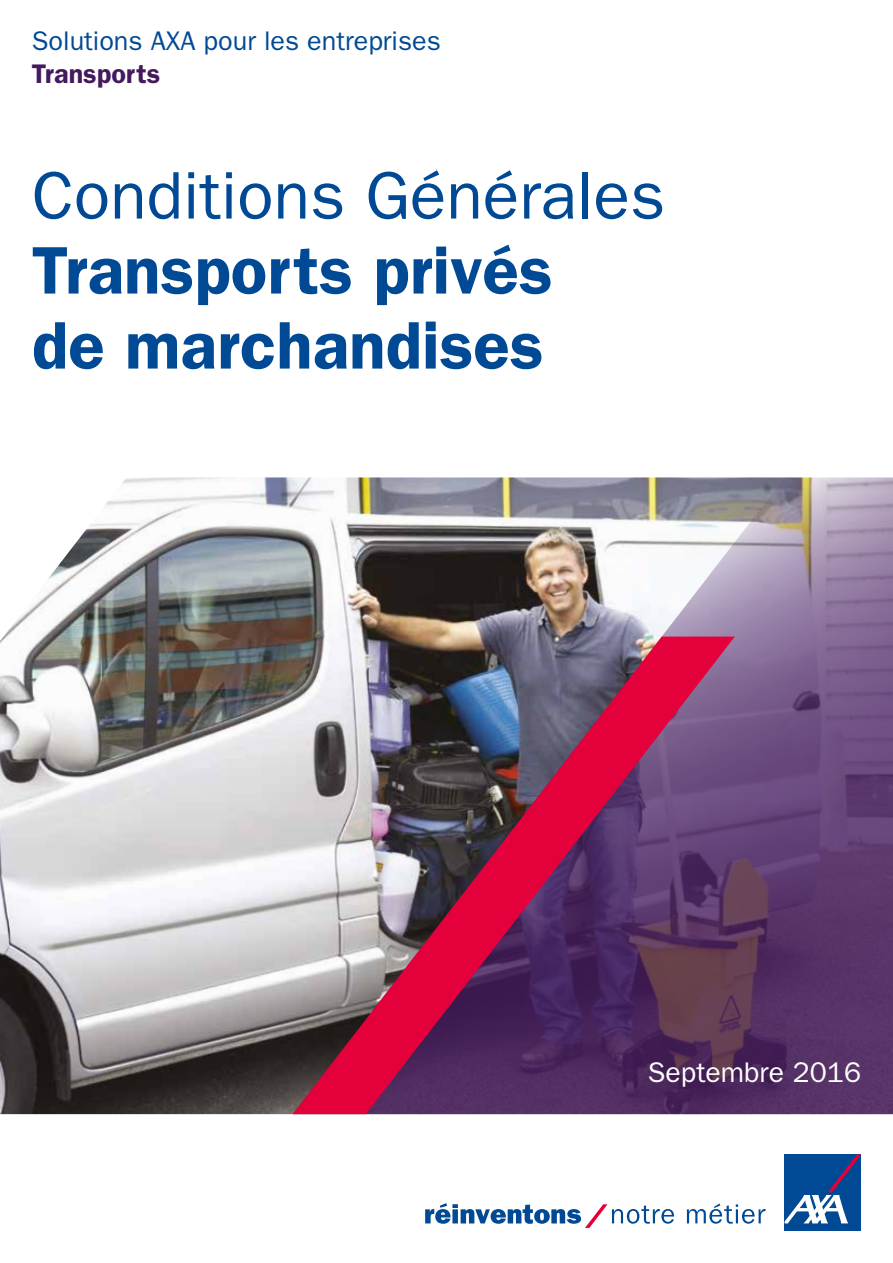
<style>
.page{position:relative;width:893px;height:1263px;background:#fff}
.page>*{position:absolute;margin:0;border:0;box-sizing:border-box;transform-origin:0 0}
.t1{font:600 67.5px/75px "ITC Franklin Gothic Std";color:#004994}
.t2{font:67.5px "ITC Franklin Gothic Std";color:#004994}
.t3{font:28.5px "ITC Franklin Gothic Std";color:#fff}
.t4{font:27px "ITC Franklin Gothic Std";color:#004994}
.t5{font:600 27px "ITC Franklin Gothic Std";color:#44195e}
</style>
<div class="page">
<svg style="left:687px;top:1203px;width:78px;height:21px"></svg>
<svg style="left:425px;top:1203px;width:249px;height:25px"></svg>
<div style="left:785px;top:1154px;width:76px;height:77px;background:#004994"></div>
<svg style="left:785px;top:1154px;width:76px;height:69px"></svg>
<img style="left:0;top:477px;width:293px;height:637px">
<img style="left:293px;top:477px;width:600px;height:637px">
<img style="left:293px;top:636px;width:442px;height:478px">
<p class="t4" style="left:32px;top:26px;width:410px">Solutions AXA pour les entreprises</p>
<p class="t5" style="left:32px;top:58px;width:130px">Transports</p>
<p class="t2" style="left:32px;top:157px;width:635px">Conditions Générales</p>
<p class="t1" style="left:32px;top:233px;width:522px">Transports privés de marchandises</p>
<p class="t3" style="left:648px;top:1056px;width:215px">Septembre 2016</p>
</div>
